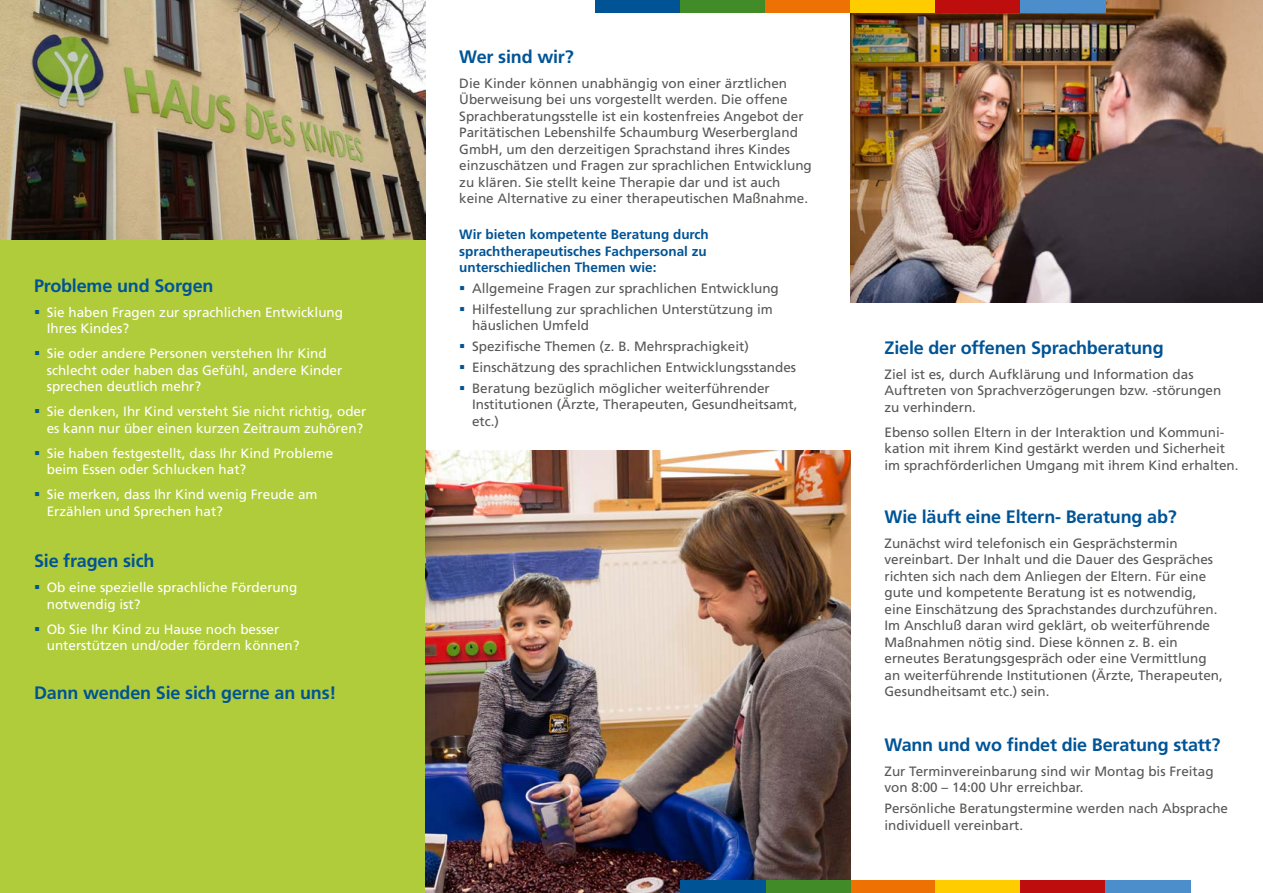
<style>
.page{position:relative;width:1263px;height:893px;background:#fff}
.page>*{position:absolute;margin:0;border:0;box-sizing:border-box;transform-origin:0 0}
.t1{font:700 18px "Frutiger";letter-spacing:-.01em;color:#005496}
.t2{font:13.5px/16.5px "Frutiger";color:#575756}
.t3{font:13.5px/16.5px "Frutiger";color:#fff}
.t4{font:700 13.5px/16.5px "Frutiger";color:#005496}
</style>
<div class="page">
<div style="left:0;top:0;width:425px;height:893px;background:#b1cc3a"></div>
<div style="left:850px;top:880px;width:85px;height:13px;background:#ee7203"></div>
<div style="left:935px;top:880px;width:85px;height:13px;background:#fc0"></div>
<div style="left:1020px;top:880px;width:86px;height:13px;background:#bd0e0d"></div>
<div style="left:1106px;top:880px;width:85px;height:13px;background:#4c8dcb"></div>
<div style="left:595px;top:0;width:85px;height:13px;background:#005496"></div>
<div style="left:680px;top:0;width:85px;height:13px;background:#418b28"></div>
<div style="left:765px;top:0;width:85px;height:13px;background:#ee7203"></div>
<img style="left:425px;top:451px;width:425px;height:442px">
<img style="left:850px;top:0;width:413px;height:303px">
<div style="left:850px;top:0;width:85px;height:13px;background:#fc0"></div>
<div style="left:935px;top:0;width:85px;height:13px;background:#bd0e0d"></div>
<div style="left:1020px;top:0;width:86px;height:13px;background:#4c8dcb"></div>
<div style="left:765px;top:880px;width:85px;height:13px;background:#418b28"></div>
<div style="left:680px;top:880px;width:85px;height:13px;background:#005496"></div>
<img style="left:0;top:0;width:425px;height:240px">
<h1 class="t1" style="left:34px;top:275px;width:181px">Probleme und Sorgen</h1>
<p class="t3" style="left:47px;top:303px;width:298px">Sie haben Fragen zur sprachlichen Entwicklung<br>Ihres Kindes?</p>
<p class="t3" style="left:47px;top:345px;width:297px">Sie oder andere Personen verstehen Ihr Kind schlecht oder haben das Gefühl, andere Kinder sprechen deutlich mehr?</p>
<p class="t3" style="left:47px;top:403px;width:321px">Sie denken, Ihr Kind versteht Sie nicht richtig, oder es kann nur über einen kurzen Zeitraum zuhören?</p>
<p class="t3" style="left:47px;top:444px;width:288px">Sie haben festgestellt, dass Ihr Kind Probleme beim Essen oder Schlucken hat?</p>
<p class="t3" style="left:47px;top:486px;width:272px">Sie merken, dass Ihr Kind wenig Freude am<br>Erzählen und Sprechen hat?</p>
<h1 class="t1" style="left:34px;top:550px;width:122px">Sie fragen sich</h1>
<p class="t3" style="left:47px;top:579px;width:252px">Ob eine spezielle sprachliche Förderung notwendig ist?</p>
<p class="t3" style="left:47px;top:621px;width:254px">Ob Sie Ihr Kind zu Hause noch besser unterstützen und/oder fördern können?</p>
<h1 class="t1" style="left:34px;top:682px;width:304px">Dann wenden Sie sich gerne an uns!</h1>
<h1 class="t1" style="left:459px;top:46px;width:116px">Wer sind wir?</h1>
<p class="t2" style="left:459px;top:75px;width:354px">Die Kinder können unabhängig von einer ärztlichen Überweisung bei uns vorgestellt werden. Die offene Sprachberatungsstelle ist ein kostenfreies Angebot der Paritätischen Lebenshilfe Schaumburg Weserbergland GmbH, um den derzeitigen Sprachstand ihres Kindes einzuschätzen und Fragen zur sprachlichen Entwicklung zu klären. Sie stellt keine Therapie dar und ist auch keine Alternative zu einer therapeutischen Maßnahme.</p>
<p class="t4" style="left:459px;top:227px;width:251px">Wir bieten kompetente Beratung durch sprachtherapeutisches Fachpersonal zu unterschiedlichen Themen wie:</p>
<p class="t2" style="left:472px;top:278px;width:308px;line-height:20.7px">Allgemeine Fragen zur sprachlichen Entwicklung<br>Hilfestellung zur sprachlichen Unterstützung im</p>
<p class="t2" style="left:472px;top:315px;width:326px;line-height:20.7px">häuslichen Umfeld<br>Spezifische Themen (z. B. Mehrsprachigkeit)<br>Einschätzung des sprachlichen Entwicklungsstandes Beratung bezüglich möglicher weiterführender</p>
<p class="t2" style="left:472px;top:396px;width:327px">Institutionen (Ärzte, Therapeuten, Gesundheitsamt, etc.)</p>
<h1 class="t1" style="left:884px;top:337px;width:281px">Ziele der offenen Sprachberatung</h1>
<p class="t2" style="left:884px;top:366px;width:338px">Ziel ist es, durch Aufklärung und Information das<br>Auftreten von Sprachverzögerungen bzw. -störungen zu verhindern.</p>
<p class="t2" style="left:884px;top:424px;width:356px">Ebenso sollen Eltern in der Interaktion und Kommuni&shy;kation mit ihrem Kind gestärkt werden und Sicherheit im sprachförderlichen Umgang mit ihrem Kind erhalten.</p>
<h1 class="t1" style="left:884px;top:506px;width:294px">Wie läuft eine Eltern- Beratung ab?</h1>
<p class="t2" style="left:884px;top:535px;width:340px">Zunächst wird telefonisch ein Gesprächstermin vereinbart. Der Inhalt und die Dauer des Gespräches richten sich nach dem Anliegen der Eltern. Für eine gute und kompetente Beratung ist es notwendig, eine Einschätzung des Sprachstandes durchzuführen.<br>Im Anschluß daran wird geklärt, ob weiterführende Maßnahmen nötig sind. Diese können z. B. ein erneutes Beratungsgespräch oder eine Vermittlung an weiterführende Institutionen (Ärzte, Therapeuten, Gesundheitsamt etc.) sein.</p>
<h1 class="t1" style="left:884px;top:734px;width:337px">Wann und wo findet die Beratung statt?</h1>
<p class="t2" style="left:884px;top:763px;width:331px">Zur Terminvereinbarung sind wir Montag bis Freitag von 8:00 – 14:00 Uhr erreichbar.</p>
<p class="t2" style="left:884px;top:800px;width:345px">Persönliche Beratungstermine werden nach Absprache individuell vereinbart.</p>
</div>
